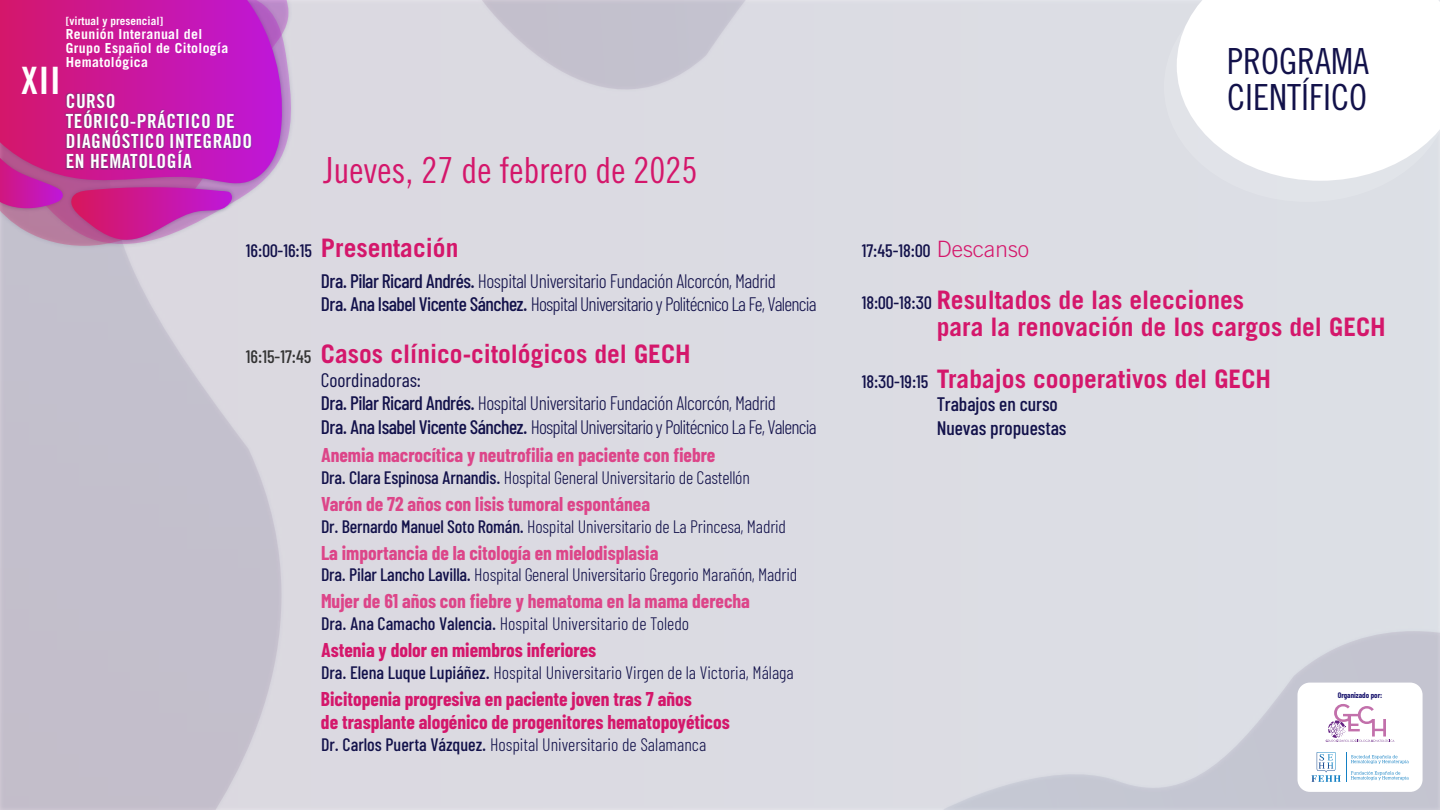
<style>
.page{position:relative;width:1440px;height:810px;background:#dbdbe3}
.page>*{position:absolute;margin:0;border:0;box-sizing:border-box;transform-origin:0 0}
.t1{font:37.72px "Trade Gothic LT Std Bd Cn 20";color:#fff}
.t2{font:36px "Trade Gothic LT Std Cn 18";color:#d4176b}
.t3{font:36px/36px "Trade Gothic LT Std Cn 18";color:#12114a}
.t4{font:700 25.5px/27px "Trade Gothic LT Std";color:#d4176b}
.t5{font:300 19.5px/23.4px "Barlow Condensed";letter-spacing:-.035em;color:#12114a}
.t6{font:700 19.5px "Barlow Condensed";color:#dd4589}
.t7{font:700 19.5px/23.4px "Barlow Condensed";color:#d4176b}
.t8{font:19.5px/20.1px "Trade Gothic LT Std Bd Cn 20";letter-spacing:.025em;color:#fff}
.t9{font:500 19.5px/23.4px "Barlow Condensed";color:#12114a}
.t10{font:300 18px "Barlow Condensed";letter-spacing:-.01em;color:#12114a}
.t11{font:500 18px "Barlow Condensed";color:#12114a}
.t12{font:700 13.88px/13.9px "Trade Gothic LT Std";letter-spacing:.025em;color:#fff}
.t13{font:700 11.32px "Trade Gothic LT Std";color:#fff}
.t14{font:700 7.8px "Barlow Condensed";color:#1e1a71}
.s1{font-family:"Barlow Condensed";font-weight:500;font-size:18px;color:#12114a}
.s2{font-weight:500}
.s3{font-family:"Barlow Condensed";font-weight:500;font-size:18px;color:#333}
.s4{font-weight:400}
.s5{font-family:"Trade Gothic LT Std";font-weight:300;font-size:22.5px;color:#d4176b}
</style>
<div class="page">
<svg style="left:0;top:246px;width:282px;height:564px"></svg>
<svg style="left:946px;top:631px;width:494px;height:179px"></svg>
<svg style="left:482px;top:0;width:263px;height:89px"></svg>
<svg style="left:0;top:0;width:288px;height:246px"></svg>
<svg style="left:0;top:0;width:285px;height:185px;background:#c820a0"></svg>
<svg style="left:69px;top:187px;width:164px;height:54px"></svg>
<svg style="left:0;top:158px;width:63px;height:52px;background:#c22b97"></svg>
<div style="left:1298px;top:683px;width:125px;height:109px;background:#fff;border-radius:12px"></div>
<svg style="left:1326px;top:704px;width:68px;height:38px"></svg>
<svg style="left:1311px;top:752px;width:30px;height:30px"></svg>
<svg style="left:1351px;top:755px;width:58px;height:9px"></svg>
<svg style="left:1351px;top:771px;width:58px;height:9px"></svg>
<hr style="left:1346px;top:752px;width:1px;height:30px;background:#1380c4">
<svg style="left:1176px;top:0;width:264px;height:181px;background:#fafafb"></svg>
<div style="left:64px;top:92px;width:189px;height:78px;background:#264059;opacity:.66"></div>
<h1 class="t1" style="left:21px;top:57px;width:41px">XII</h1>
<p class="t13" style="left:66px;top:14px;width:99px">[virtual y presencial]</p>
<p class="t12" style="left:66px;top:27px;width:164px">Reunión Interanual del<br>Grupo Español de Citología<br>Hematológica</p>
<p class="t8" style="left:66px;top:91px;width:188px">CURSO<br>TEÓRICO-PRÁCTICO DE<br>DIAGNÓSTICO INTEGRADO<br>EN HEMATOLOGÍA</p>
<h2 class="t2" style="left:324px;top:149px;width:375px">Jueves, 27 de febrero de 2025</h2>
<h3 class="t4" style="left:246px;top:234px;width:214px"><span class="s1">16:00-16:15</span> Presentación</h3>
<p class="t5" style="left:321px;top:268px;width:497px"><span class="s2">Dra. Pilar Ricard Andrés.</span> Hospital Universitario Fundación Alcorcón, Madrid<br><span class="s2">Dra. Ana Isabel Vicente Sánchez.</span> Hospital Universitario y Politécnico La Fe, Valencia</p>
<h3 class="t4" style="left:246px;top:340px;width:446px"><span class="s3">16:15-17:45</span> Casos clínico-citológicos del GECH</h3>
<p class="t5" style="left:321px;top:367px;width:497px"><span class="s4">Coordinadoras:<br></span><span class="s2">Dra. Pilar Ricard Andrés.</span> Hospital Universitario Fundación Alcorcón, Madrid<br><span class="s2">Dra. Ana Isabel Vicente Sánchez.</span> Hospital Universitario y Politécnico La Fe, Valencia</p>
<p class="t6" style="left:321px;top:443px;width:396px">Anemia macrocítica y neutrofilia en paciente con fiebre</p>
<p class="t10" style="left:321px;top:466px;width:430px"><span class="s2">Dra. Clara Espinosa Arnandis.</span> Hospital General Universitario de Castellón</p>
<p class="t6" style="left:321px;top:492px;width:331px">Varón de 72 años con lisis tumoral espontánea</p>
<p class="t10" style="left:321px;top:515px;width:467px"><span class="s2">Dr. Bernardo Manuel Soto Román.</span> Hospital Universitario de La Princesa, Madrid</p>
<p class="t6" style="left:321px;top:541px;width:339px">La importancia de la citología en mielodisplasia</p>
<p class="t10" style="left:321px;top:564px;width:478px"><span class="s2">Dra. Pilar Lancho Lavilla.</span> Hospital General Universitario Gregorio Marañón, Madrid</p>
<p class="t6" style="left:321px;top:589px;width:430px">Mujer de 61 años con fiebre y hematoma en la mama derecha</p>
<p class="t10" style="left:321px;top:612px;width:370px"><span class="s2">Dra. Ana Camacho Valencia.</span> Hospital Universitario de Toledo</p>
<p class="t7" style="left:321px;top:638px;width:277px">Astenia y dolor en miembros inferiores</p>
<p class="t10" style="left:321px;top:661px;width:474px"><span class="s2">Dra. Elena Luque Lupiáñez.</span> Hospital Universitario Virgen de la Victoria, Málaga</p>
<p class="t7" style="left:321px;top:687px;width:410px">Bicitopenia progresiva en paciente joven tras 7 años<br>de trasplante alogénico de progenitores hematopoyéticos</p>
<p class="t10" style="left:321px;top:733px;width:387px"><span class="s2">Dr. Carlos Puerta Vázquez.</span> Hospital Universitario de Salamanca</p>
<h2 class="t3" style="left:1227px;top:43px;width:143px">PROGRAMA<br>CIENTÍFICO</h2>
<p class="t11" style="left:862px;top:239px;width:169px">17:45-18:00 <span class="s5">Descanso</span></p>
<h3 class="t4" style="left:937px;top:286px;width:451px;text-indent:-75px"><span class="s1">18:00-18:30</span> Resultados de las elecciones<br>para la renovación de los cargos del GECH</h3>
<h3 class="t4" style="left:862px;top:365px;width:411px"><span class="s1">18:30-19:15</span> Trabajos cooperativos del GECH</h3>
<p class="t9" style="left:937px;top:392px;width:131px">Trabajos en curso<br>Nuevas propuestas</p>
<p class="t14" style="left:1338px;top:690px;width:46px">Organizado por:</p>
</div>
